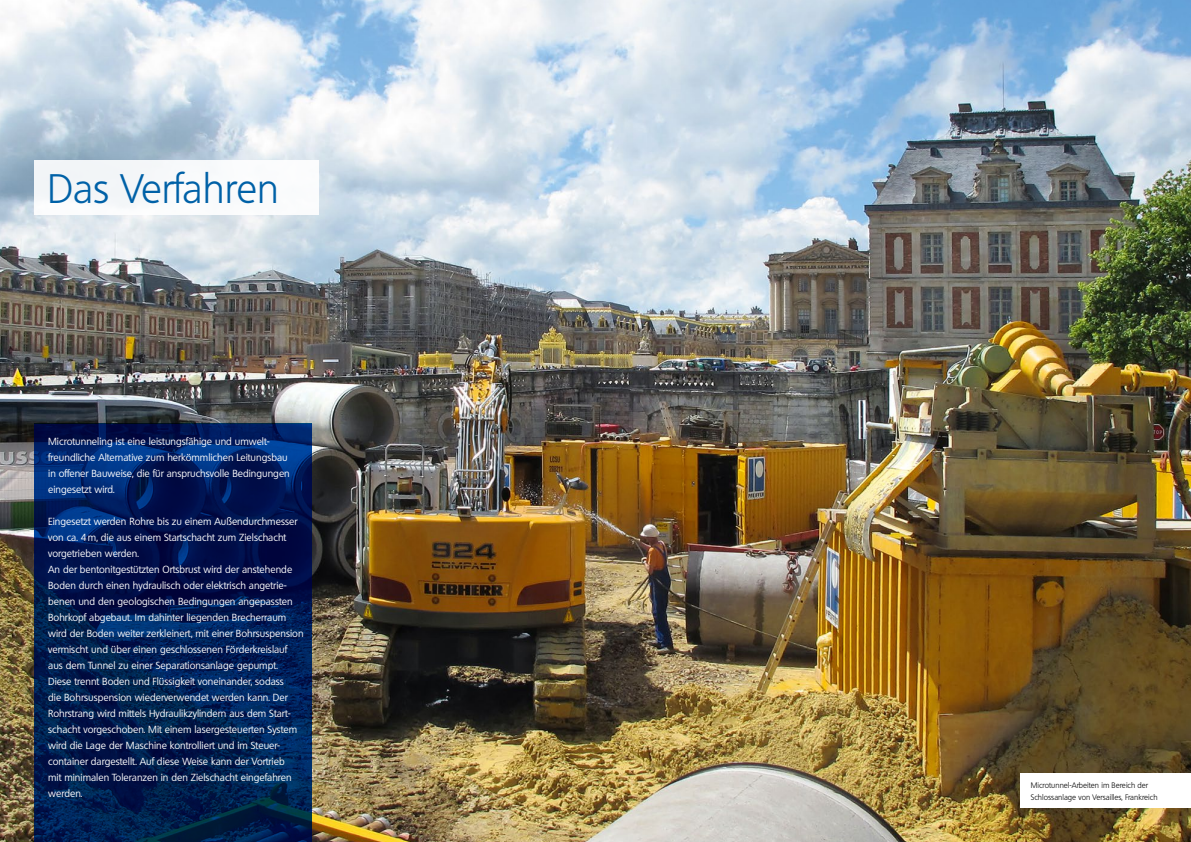
<style>
.page{position:relative;width:1191px;height:842px;background:#fff}
.page>*{position:absolute;margin:0;border:0;box-sizing:border-box;transform-origin:0 0}
.t1{font:300 40px "Quebec";color:#0061a7}
.t2{font:10px/16px "Quebec";color:#fff}
.t3{font:300 7.7px/12px "Quebec";color:#000}
</style>
<div class="page">
<img style="left:0;top:0;width:1191px;height:842px">
<svg style="left:34px;top:424px;width:277px;height:418px;background:#001b53"></svg>
<div style="left:34px;top:160px;width:285px;height:55px;background:#fff"></div>
<div style="left:1020px;top:774px;width:171px;height:34px;background:#fff"></div>
<h1 class="t1" style="left:47px;top:163px;width:233px">Das Verfahren</h1>
<p class="t2" style="left:48px;top:434px;width:243px">Microtunneling ist eine leistungsfähige und umwelt&shy;freundliche Alternative zum herkömmlichen Leitungsbau in offener Bauweise, die für anspruchsvolle Bedingungen eingesetzt wird.</p>
<p class="t2" style="left:48px;top:514px;width:257px">Eingesetzt werden Rohre bis zu einem Außendurchmesser von ca. 4 m, die aus einem Startschacht zum Zielschacht vorgetrieben werden.<br>An der bentonitgestützten Ortsbrust wird der anstehende Boden durch einen hydraulisch oder elektrisch angetrie&shy;benen und den geologischen Bedingungen angepassten Bohrkopf abgebaut. Im dahinter liegenden Brecherraum wird der Boden weiter zerkleinert, mit einer Bohrsuspension vermischt und über einen geschlossenen Förderkreislauf aus dem Tunnel zu einer Separationsanlage gepumpt.<br>Diese trennt Boden und Flüssigkeit voneinander, sodass<br>die Bohrsuspension wiederverwendet werden kann. Der Rohrstrang wird mittels Hydraulikzylindern aus dem Start&shy;schacht vorgeschoben. Mit einem lasergesteuerten System wird die Lage der Maschine kontrolliert und im Steuer&shy;container dargestellt. Auf diese Weise kann der Vortrieb<br>mit minimalen Toleranzen in den Zielschacht eingefahren werden.</p>
<p class="t3" style="left:1030px;top:779px;width:128px">Microtunnel-Arbeiten im Bereich der<br>Schlossanlage von Versailles, Frankreich</p>
</div>
